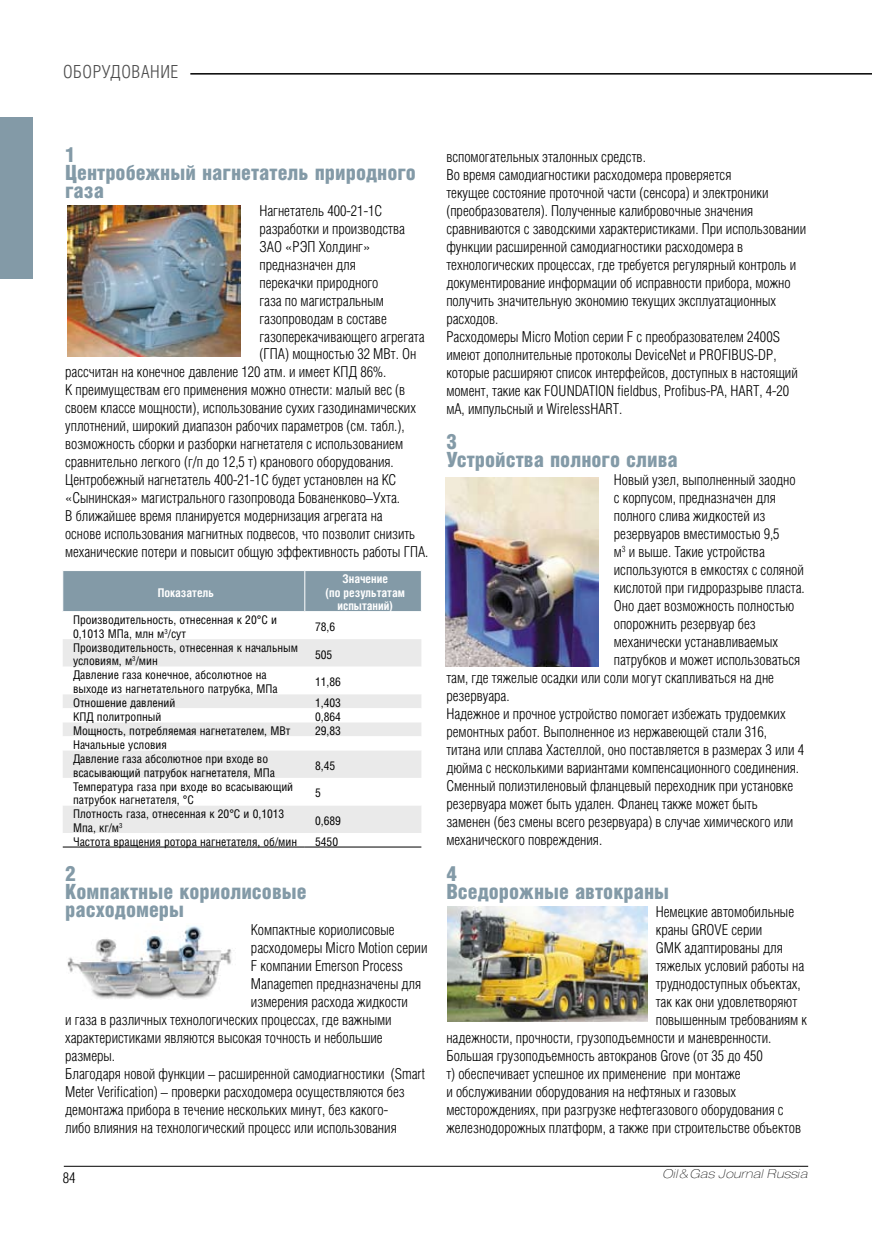
<style>
.page{position:relative;width:872px;height:1234px;background:#fff}
.page>*{position:absolute;margin:0;border:0;box-sizing:border-box;transform-origin:0 0}
.t1{font:900 21px/18px "v Helios Cond";color:#839aa7}
.t2{font:300 18px "v Helios Cond";letter-spacing:.03em;color:#4b4b4b}
.t3{font:300 15px/18px "v Helios Cond";color:#000}
.t4{font:12px/13.5px "v Helios Cond";color:#000}
.t5{font:700 12px/13.5px "v Helios Cond";color:#fff;text-align:center}
.t6{font:italic 100 12px "v Helios Ext";color:#000}
</style>
<div class="page">
<hr style="left:64px;top:1165px;width:744px;height:1px;background:#000">
<div style="left:0;top:118px;width:33px;height:161px;background:#839aa7"></div>
<hr style="left:190px;top:73px;width:682px;height:2px;background:#000">
<img style="left:67px;top:926px;width:165px;height:73px">
<img style="left:68px;top:206px;width:172px;height:150px">
<img style="left:445px;top:477px;width:153px;height:189px">
<div style="left:63px;top:571px;width:358px;height:40px;background:#839aa7"></div>
<div style="left:63px;top:639px;width:358px;height:27px;background:#eaeaea"></div>
<svg style="left:63px;top:666px;width:358px;height:167px"></svg>
<hr style="left:304px;top:571px;width:1px;height:40px;background:#fff">
<hr style="left:63px;top:846px;width:242px;height:1px;background:#000">
<hr style="left:305px;top:846px;width:116px;height:1px;background:#000">
<img style="left:447px;top:906px;width:200px;height:114px">
<p class="t2" style="left:63px;top:62px;width:117px">ОБОРУДОВАНИЕ</p>
<h1 class="t1" style="left:65px;top:145px;width:352px">1<br>Центробежный нагнетатель природного газа</h1>
<p class="t3" style="left:259px;top:201px;width:124px">Нагнетатель 400-21-1С</p>
<p class="t3" style="left:259px;top:219px;width:147px">разработки и производства</p>
<p class="t3" style="left:259px;top:237px;width:112px">ЗАО «РЭП Холдинг»</p>
<p class="t3" style="left:259px;top:255px;width:98px">предназначен для</p>
<p class="t3" style="left:259px;top:273px;width:120px">перекачки природного</p>
<p class="t3" style="left:259px;top:291px;width:126px">газа по магистральным</p>
<p class="t3" style="left:259px;top:309px;width:129px">газопроводам в составе</p>
<p class="t3" style="left:259px;top:327px;width:167px">газоперекачивающего агрегата</p>
<p class="t3" style="left:259px;top:345px;width:158px">(ГПА) мощностью 32 МВт. Он</p>
<p class="t3" style="left:65px;top:363px;width:323px">рассчитан на конечное давление 120 атм. и имеет КПД 86%.</p>
<p class="t3" style="left:65px;top:381px;width:342px">К преимуществам его применения можно отнести: малый вес (в</p>
<p class="t3" style="left:65px;top:399px;width:352px">своем классе мощности), использование сухих газодинамических</p>
<p class="t3" style="left:65px;top:417px;width:341px">уплотнений, широкий диапазон рабочих параметров (см. табл.),</p>
<p class="t3" style="left:65px;top:435px;width:339px">возможность сборки и разборки нагнетателя с использованием</p>
<p class="t3" style="left:65px;top:453px;width:330px">сравнительно легкого (г/п до 12,5 т) кранового оборудования.</p>
<p class="t3" style="left:65px;top:471px;width:333px">Центробежный нагнетатель 400-21-1С будет установлен на КС</p>
<p class="t3" style="left:65px;top:489px;width:336px">«Сынинская» магистрального газопровода Бованенково–Ухта.</p>
<p class="t3" style="left:65px;top:506px;width:319px">В ближайшее время планируется модернизация агрегата на</p>
<p class="t3" style="left:65px;top:524px;width:352px">основе использования магнитных подвесов, что позволит снизить</p>
<p class="t3" style="left:65px;top:542px;width:365px">механические потери и повысит общую эффективность работы ГПА.</p>
<p class="t5" style="left:158px;top:585px;width:58px">Показатель</p>
<p class="t5" style="left:325px;top:572px;width:81px">Значение<br>(по результатам испытаний)</p>
<p class="t4" style="left:73px;top:613px;width:205px">Производительность, отнесенная к 20°С и<br>0,1013 МПа, млн м<sup>3</sup>/сут</p>
<p class="t4" style="left:315px;top:619px;width:22px">78,6</p>
<p class="t4" style="left:73px;top:640px;width:227px">Производительность, отнесенная к начальным условиям, м<sup>3</sup>/мин</p>
<p class="t4" style="left:315px;top:647px;width:19px">505</p>
<p class="t4" style="left:73px;top:668px;width:206px">Давление газа конечное, абсолютное на выходе из нагнетательного патрубка, МПа</p>
<p class="t4" style="left:315px;top:674px;width:27px">11,86</p>
<p class="t4" style="left:73px;top:695px;width:104px">Отношение давлений</p>
<p class="t4" style="left:315px;top:695px;width:27px">1,403</p>
<p class="t4" style="left:73px;top:709px;width:90px">КПД политропный</p>
<p class="t4" style="left:315px;top:709px;width:27px">0,864</p>
<p class="t4" style="left:73px;top:723px;width:219px">Мощность, потребляемая нагнетателем, МВт</p>
<p class="t4" style="left:315px;top:723px;width:27px">29,83</p>
<p class="t4" style="left:73px;top:737px;width:203px">Начальные условия<br>Давление газа абсолютное при входе во всасывающий патрубок нагнетателя, МПа</p>
<p class="t4" style="left:315px;top:758px;width:22px">8,45</p>
<p class="t4" style="left:73px;top:779px;width:222px">Температура газа при входе во всасывающий патрубок нагнетателя, °С</p>
<p class="t4" style="left:315px;top:786px;width:7px">5</p>
<p class="t4" style="left:73px;top:806px;width:213px">Плотность газа, отнесенная к 20°С и 0,1013<br>Мпа, кг/м<sup>3</sup></p>
<p class="t4" style="left:315px;top:813px;width:27px">0,689</p>
<p class="t4" style="left:73px;top:834px;width:226px">Частота вращения ротора нагнетателя, об/мин</p>
<p class="t4" style="left:315px;top:834px;width:25px">5450</p>
<h1 class="t1" style="left:65px;top:863px;width:243px">2<br>Компактные кориолисовые расходомеры</h1>
<p class="t3" style="left:251px;top:920px;width:145px">Компактные кориолисовые</p>
<p class="t3" style="left:251px;top:938px;width:178px">расходомеры Micro Motion серии</p>
<p class="t3" style="left:251px;top:956px;width:153px">F компании Emerson Process</p>
<p class="t3" style="left:251px;top:974px;width:172px">Managemen предназначены для</p>
<p class="t3" style="left:251px;top:992px;width:159px">измерения расхода жидкости</p>
<p class="t3" style="left:65px;top:1010px;width:328px">и газа в различных технологических процессах, где важными</p>
<p class="t3" style="left:65px;top:1027px;width:319px">характеристиками являются высокая точность и небольшие</p>
<p class="t3" style="left:65px;top:1045px;width:52px">размеры.</p>
<p class="t3" style="left:65px;top:1063px;width:361px">Благодаря новой функции – расширенной самодиагностики (Smart</p>
<p class="t3" style="left:65px;top:1081px;width:341px">Meter Verification) – проверки расходомера осуществляются без</p>
<p class="t3" style="left:65px;top:1099px;width:324px">демонтажа прибора в течение нескольких минут, без какого-</p>
<p class="t3" style="left:65px;top:1117px;width:333px">либо влияния на технологический процесс или использования</p>
<p class="t3" style="left:63px;top:1168px;width:14px">84</p>
<p class="t3" style="left:446px;top:147px;width:361px">вспомогательных эталонных средств.<br>Во время самодиагностики расходомера проверяется<br>текущее состояние проточной части (сенсора) и электроники (преобразователя). Полученные калибровочные значения сравниваются с заводскими характеристиками. При использовании функции расширенной самодиагностики расходомера в технологических процессах, где требуется регулярный контроль и документирование информации об исправности прибора, можно получить значительную экономию текущих эксплуатационных расходов.<br>Расходомеры Micro Motion серии F с преобразователем 2400S имеют дополнительные протоколы DeviceNet и PROFIBUS-DP, которые расширяют список интерфейсов, доступных в настоящий момент, такие как FOUNDATION fieldbus, Profibus-PA, HART, 4-20 мА, импульсный и WirelessHART.</p>
<h1 class="t1" style="left:446px;top:432px;width:233px">3<br>Устройства полного слива</h1>
<p class="t3" style="left:614px;top:471px;width:183px">Новый узел, выполненный заодно</p>
<p class="t3" style="left:614px;top:489px;width:163px">с корпусом, предназначен для</p>
<p class="t3" style="left:614px;top:506px;width:153px">полного слива жидкостей из</p>
<p class="t3" style="left:614px;top:524px;width:167px">резервуаров вместимостью 9,5</p>
<p class="t3" style="left:614px;top:542px;width:152px">м<sup>3</sup> и выше. Такие устройства</p>
<p class="t3" style="left:614px;top:560px;width:192px">используются в емкостях с соляной</p>
<p class="t3" style="left:614px;top:578px;width:192px">кислотой при гидроразрыве пласта.</p>
<p class="t3" style="left:614px;top:596px;width:182px">Оно дает возможность полностью</p>
<p class="t3" style="left:614px;top:614px;width:143px">опорожнить резервуар без</p>
<p class="t3" style="left:614px;top:632px;width:166px">механически устанавливаемых</p>
<p class="t3" style="left:614px;top:650px;width:188px">патрубков и может использоваться</p>
<p class="t3" style="left:446px;top:668px;width:329px">там, где тяжелые осадки или соли могут скапливаться на дне</p>
<p class="t3" style="left:446px;top:686px;width:65px">резервуара.</p>
<p class="t3" style="left:446px;top:704px;width:341px">Надежное и прочное устройство помогает избежать трудоемких</p>
<p class="t3" style="left:446px;top:722px;width:322px">ремонтных работ. Выполненное из нержавеющей стали 316,</p>
<p class="t3" style="left:446px;top:740px;width:359px">титана или сплава Хастеллой, оно поставляется в размерах 3 или 4</p>
<p class="t3" style="left:446px;top:758px;width:354px">дюйма с несколькими вариантами компенсационного соединения.</p>
<p class="t3" style="left:446px;top:776px;width:348px">Сменный полиэтиленовый фланцевый переходник при установке</p>
<p class="t3" style="left:446px;top:794px;width:313px">резервуара может быть удален. Фланец также может быть</p>
<p class="t3" style="left:446px;top:812px;width:348px">заменен (без смены всего резервуара) в случае химического или</p>
<p class="t3" style="left:446px;top:830px;width:157px">механического повреждения.</p>
<h1 class="t1" style="left:446px;top:863px;width:224px">4<br>Вседорожные автокраны</h1>
<p class="t3" style="left:655px;top:902px;width:140px">Немецкие автомобильные</p>
<p class="t3" style="left:655px;top:920px;width:108px">краны GROVE серии</p>
<p class="t3" style="left:655px;top:938px;width:128px">GMK адаптированы для</p>
<p class="t3" style="left:655px;top:956px;width:150px">тяжелых условий работы на</p>
<p class="t3" style="left:655px;top:974px;width:146px">труднодоступных объектах,</p>
<p class="t3" style="left:655px;top:992px;width:143px">так как они удовлетворяют</p>
<p class="t3" style="left:655px;top:1010px;width:153px">повышенным требованиям к</p>
<p class="t3" style="left:446px;top:1027px;width:326px">надежности, прочности, грузоподъемности и маневренности.</p>
<p class="t3" style="left:446px;top:1045px;width:318px">Большая грузоподъемность автокранов Grove (от 35 до 450</p>
<p class="t3" style="left:446px;top:1063px;width:296px">т) обеспечивает успешное их применение при монтаже</p>
<p class="t3" style="left:446px;top:1081px;width:291px">и обслуживании оборудования на нефтяных и газовых</p>
<p class="t3" style="left:446px;top:1099px;width:339px">месторождениях, при разгрузке нефтегазового оборудования с</p>
<p class="t3" style="left:446px;top:1117px;width:356px">железнодорожных платформ, а также при строительстве объектов</p>
<p class="t6" style="left:663px;top:1165px;width:147px">Oil&amp;Gas Journal Russia</p>
</div>
